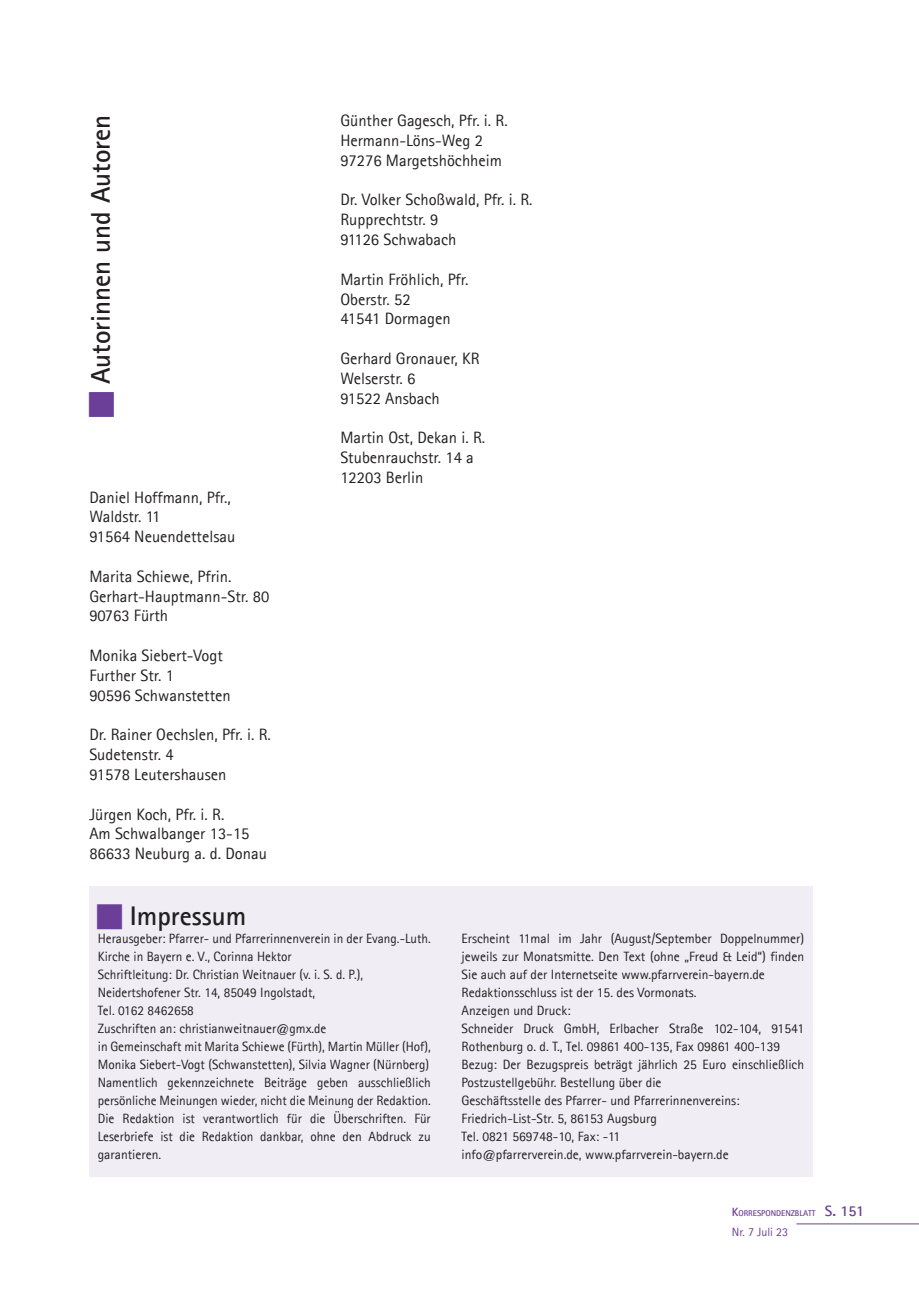
<style>
.page{position:relative;width:919px;height:1289px;background:#fff}
.page>*{position:absolute;margin:0;border:0;box-sizing:border-box;transform-origin:0 0}
.t1{font:700 27px "Agfa Rotis Sans Serif";color:#231f20}
.t2{font:16.5px/19.8px "Agfa Rotis Sans Serif";color:#231f20}
.t3{font:13.5px/18px "Agfa Rotis Sans Serif";color:#231f20}
.t4{font:12px "Agfa Rotis Sans Serif";color:#6b3e98}
.t5{font:700 8.4px "Agfa Rotis Sans Serif";color:#6b3e98}
.s1{color:#6b3e98}
.s2{font-size:12px}
.s3{font-size:15px}
</style>
<div class="page">
<hr style="left:796px;top:1223px;width:122px;height:1px;background:#6b3e98">
<div style="left:89px;top:885px;width:723px;height:291px;background:#f0edf5"></div>
<h1 class="t1" style="left:84px;top:418px;width:305px;rotate:-90deg"><span class="s1">■</span> Autorinnen und Autoren</h1>
<p class="t2" style="left:89px;top:487px;width:148px">Daniel Hoffmann, Pfr.,<br>Waldstr. 11<br>91564 Neuendettelsau</p>
<p class="t2" style="left:89px;top:566px;width:181px">Marita Schiewe, Pfrin.<br>Gerhart-Hauptmann-Str. 80<br>90763 Fürth</p>
<p class="t2" style="left:89px;top:645px;width:143px">Monika Siebert-Vogt<br>Further Str. 1<br>90596 Schwanstetten</p>
<p class="t2" style="left:89px;top:724px;width:183px">Dr. Rainer Oechslen, Pfr. i. R.<br>Sudetenstr. 4<br>91578 Leutershausen</p>
<p class="t2" style="left:89px;top:804px;width:179px">Jürgen Koch, Pfr. i. R.<br>Am Schwalbanger 13-15<br>86633 Neuburg a. d. Donau</p>
<p class="t2" style="left:340px;top:111px;width:169px">Günther Gagesch, Pfr. i. R.<br>Hermann-Löns-Weg 2<br>97276 Margetshöchheim</p>
<p class="t2" style="left:340px;top:190px;width:194px">Dr. Volker Schoßwald, Pfr. i. R.<br>Rupprechtstr. 9<br>91126 Schwabach</p>
<p class="t2" style="left:340px;top:269px;width:130px">Martin Fröhlich, Pfr.<br>Oberstr. 52<br>41541 Dormagen</p>
<p class="t2" style="left:340px;top:348px;width:141px">Gerhard Gronauer, KR<br>Welserstr. 6<br>91522 Ansbach</p>
<p class="t2" style="left:340px;top:427px;width:146px">Martin Ost, Dekan i. R.<br>Stubenrauchstr. 14 a<br>12203 Berlin</p>
<h1 class="t1" style="left:96px;top:898px;width:152px"><span class="s1">■</span> Impressum</h1>
<p class="t3" style="left:98px;top:929px;width:334px">Herausgeber: Pfarrer- und Pfarrerinnenverein in der Evang.-Luth.<br>Kirche in Bayern e. V., Corinna Hektor<br>Schriftleitung: Dr. Christian Weitnauer (v. i. S. d. P.), Neidertshofener Str. 14, 85049 Ingolstadt,<br>Tel. 0162 8462658<br>Zuschriften an: christianweitnauer@gmx.de<br>in Gemeinschaft mit Marita Schiewe (Fürth), Martin Müller (Hof), Monika Siebert-Vogt (Schwanstetten), Silvia Wagner (Nürnberg)<br>Namentlich gekennzeichnete Beiträge geben ausschließlich persönliche Meinungen wieder, nicht die Meinung der Redaktion.<br>Die Redaktion ist verantwortlich für die Überschriften. Für Leserbriefe ist die Redaktion dankbar, ohne den Abdruck zu garantieren.</p>
<p class="t3" style="left:461px;top:929px;width:344px">Erscheint 11mal im Jahr (August/September Doppelnummer) jeweils zur Monatsmitte. Den Text (ohne „Freud &amp; Leid“) finden Sie auch auf der Internetseite www.pfarrverein-bayern.de Redaktionsschluss ist der 15. des Vormonats.<br>Anzeigen und Druck:<br>Schneider Druck GmbH, Erlbacher Straße 102-104, 91541<br>Rothenburg o. d. T., Tel. 09861 400-135, Fax 09861 400-139<br>Bezug: Der Bezugspreis beträgt jährlich 25 Euro einschließlich Postzustellgebühr. Bestellung über die<br>Geschäftsstelle des Pfarrer- und Pfarrerinnenvereins:<br>Friedrich-List-Str. 5, 86153 Augsburg<br>Tel. 0821 569748-10, Fax: -11<br>info@pfarrerverein.de, www.pfarrverein-bayern.de</p>
<p class="t5" style="left:731px;top:1208px;width:134px"><span class="s2">K</span>ORRESPONDENZBLATT <span class="s3">S. 151</span></p>
<p class="t4" style="left:731px;top:1224px;width:58px">Nr. 7 Juli 23</p>
</div>
